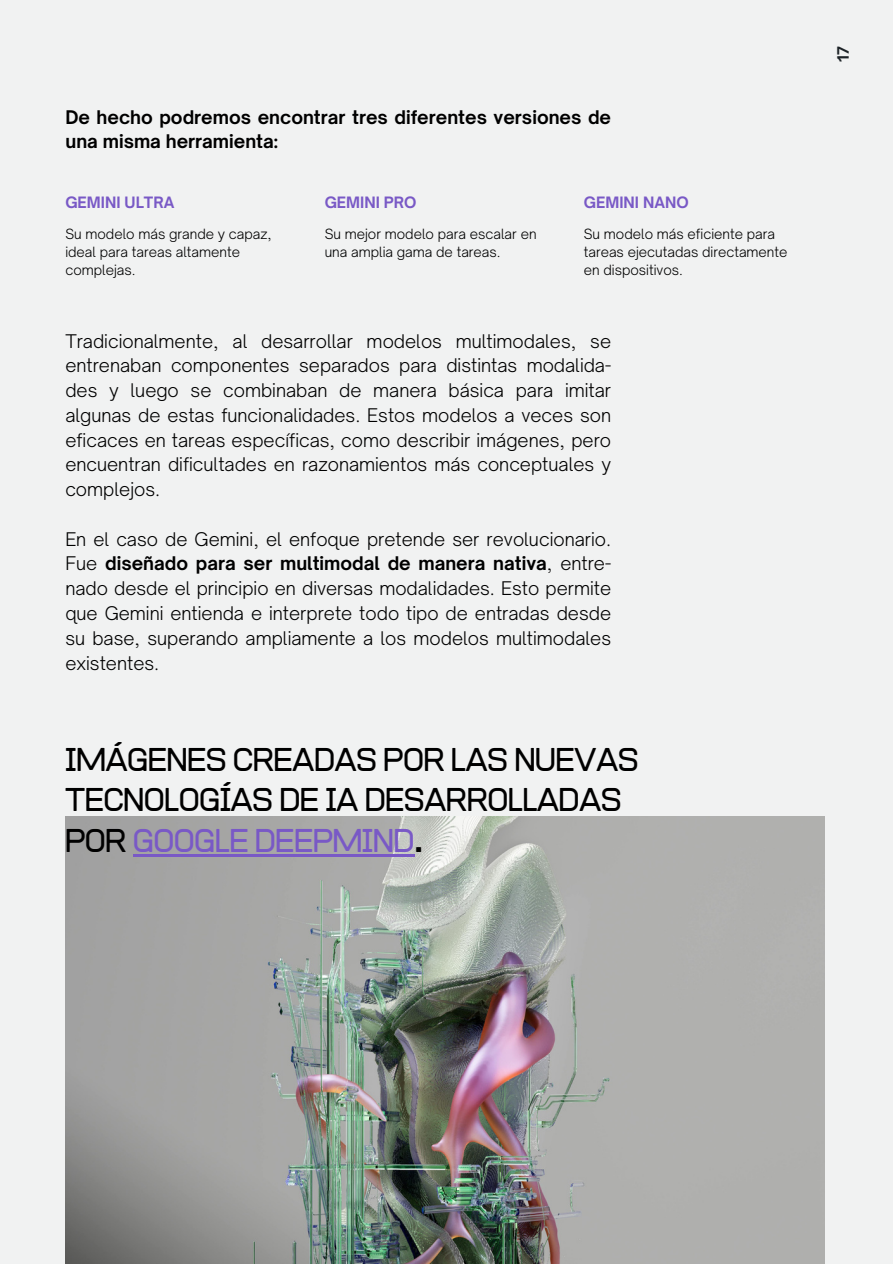
<style>
.page{position:relative;width:893px;height:1264px;background:#fff}
.page>*{position:absolute;margin:0;border:0;box-sizing:border-box;transform-origin:0 0}
.t1{font:500 27.15px/40.7px "ADA Hybrid";color:#000}
.t2{font:300 18px/24.8px "Open Sauce One";color:#000;text-align:justify}
.t3{font:700 18px/24.8px "Open Sauce One";color:#000}
.t4{font:700 15px "Open Sauce One";color:#7959c6}
.t5{font:700 15px "Open Sauce One";color:#1d2327}
.t6{font:300 13.5px/18px "Open Sauce One";color:#000}
.s1{font-weight:700}
.s2{color:#7959c6}
</style>
<div class="page">
<div style="left:0;top:0;width:892px;height:1263px;background:#f1f2f2"></div>
<img style="left:65px;top:816px;width:759px;height:447px">
<hr style="left:133px;top:854px;width:281px;height:2px;background:#7959c6">
<p class="t3" style="left:65px;top:104px;width:547px">De hecho podremos encontrar tres diferentes versiones de una misma herramienta:</p>
<p class="t4" style="left:65px;top:192px;width:110px">GEMINI ULTRA</p>
<p class="t4" style="left:324px;top:192px;width:93px">GEMINI PRO</p>
<p class="t4" style="left:583px;top:192px;width:106px">GEMINI NANO</p>
<p class="t6" style="left:65px;top:225px;width:208px">Su modelo más grande y capaz, ideal para tareas altamente complejas.</p>
<p class="t6" style="left:583px;top:225px;width:205px">Su modelo más eficiente para tareas ejecutadas directamente en dispositivos.</p>
<p class="t6" style="left:324px;top:225px;width:213px">Su mejor modelo para escalar en una amplia gama de tareas.</p>
<p class="t2" style="left:65px;top:328px;width:547px">Tradicionalmente, al desarrollar modelos multimodales, se entrenaban componentes separados para distintas modalida&shy;des y luego se combinaban de manera básica para imitar algunas de estas funcionalidades. Estos modelos a veces son eficaces en tareas específicas, como describir imágenes, pero encuentran dificultades en razonamientos más conceptuales y complejos.</p>
<p class="t2" style="left:65px;top:526px;width:547px">En el caso de Gemini, el enfoque pretende ser revolucionario.<br>Fue <span class="s1">diseñado para ser multimodal de manera nativa</span>, entre&shy;nado desde el principio en diversas modalidades. Esto permite que Gemini entienda e interprete todo tipo de entradas desde su base, superando ampliamente a los modelos multimodales existentes.</p>
<p class="t1" style="left:65px;top:741px;width:574px">IMÁGENES CREADAS POR LAS NUEVAS<br>TECNOLOGÍAS DE IA DESARROLLADAS<br>POR <span class="s2">GOOGLE DEEPMIND</span>.</p>
<p class="t5" style="left:833px;top:62px;width:17px;rotate:-90deg">17</p>
</div>
